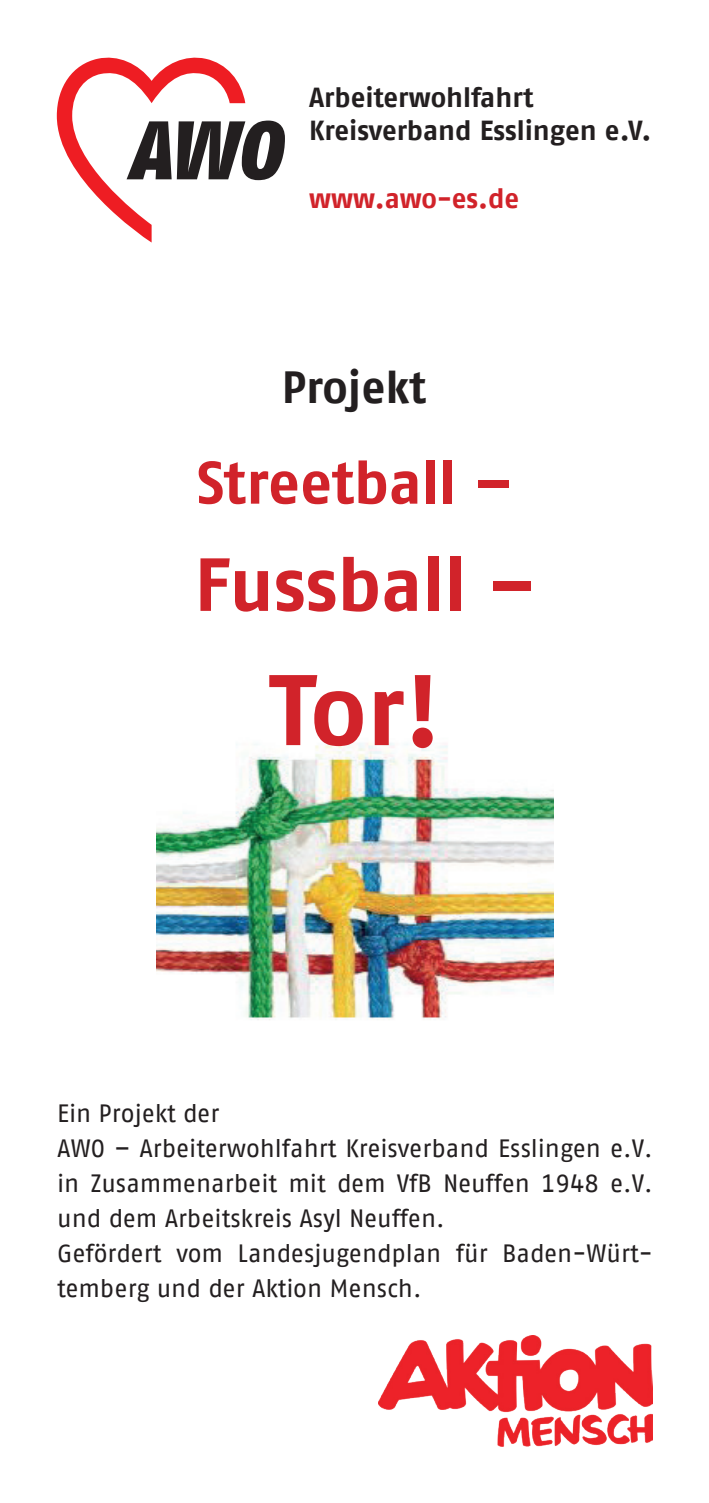
<style>
.page{position:relative;width:709px;height:1503px;background:#fff}
.page>*{position:absolute;margin:0;border:0;box-sizing:border-box;transform-origin:0 0}
.t1{font:700 100px "AWO Fago Office";color:#d1232a}
.t2{font:700 75px "AWO Fago Office";color:#d1232a}
.t3{font:700 60px "AWO Fago Office";letter-spacing:-.005em;color:#d1232a}
.t4{font:700 45px "AWO Fago Office";letter-spacing:-.005em;color:#231f20}
.t5{font:700 27.5px/33px "AWO Fago Office";color:#231f20}
.t6{font:700 27.5px "AWO Fago Office";letter-spacing:-.005em;color:#d1232a}
.t7{font:25px/35px "AWO Fago Office";color:#231f20}
</style>
<div class="page">
<img style="left:156px;top:743px;width:397px;height:277px">
<svg style="left:57px;top:57px;width:228px;height:185px"></svg>
<img style="left:378px;top:1335px;width:274px;height:111px">
<p class="t5" style="left:309px;top:81px;width:344px">Arbeiterwohlfahrt<br>Kreisverband Esslingen e.V.</p>
<p class="t6" style="left:309px;top:182px;width:212px">www.awo-es.de</p>
<h3 class="t4" style="left:282px;top:361px;width:146px">Projekt</h3>
<h3 class="t3" style="left:197px;top:447px;width:318px">Streetball –</h3>
<h2 class="t2" style="left:194px;top:540px;width:343px">Fussball –</h2>
<h1 class="t1" style="left:269px;top:651px;width:173px">Tor!</h1>
<p class="t7" style="left:57px;top:1095px;width:597px">Ein Projekt der<br>AWO – Arbeiterwohlfahrt Kreisverband Esslingen e.V. in Zusammenarbeit mit dem VfB Neuffen 1948 e.V. und dem Arbeitskreis Asyl Neuffen.<br>Gefördert vom Landesjugendplan für Baden-Würt&shy;temberg und der Aktion Mensch.</p>
</div>
